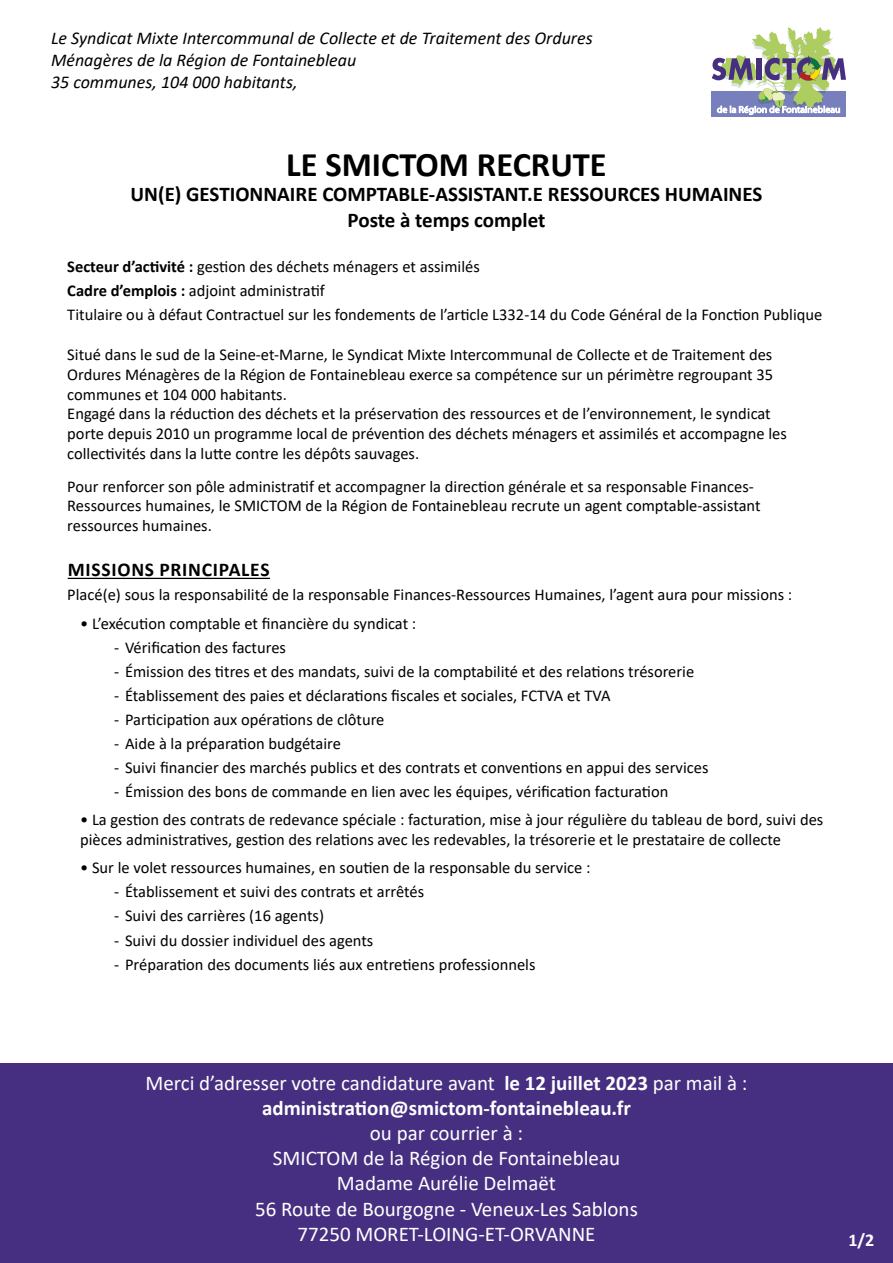
<style>
.page{position:relative;width:893px;height:1263px;background:#fff}
.page>*{position:absolute;margin:0;border:0;box-sizing:border-box;transform-origin:0 0}
.t1{font:700 34.5px "Calibri";color:#000}
.t2{font:21px/25.2px "Calibri";color:#fff;text-align:center}
.t3{font:700 21px/25.2px "Calibri";color:#fff;text-align:center}
.t4{font:700 21px/25.2px "Calibri";color:#000;text-align:center}
.t5{font:700 19.5px "Calibri";letter-spacing:.04em;color:#000}
.t6{font:italic 18px/21.6px "Calibri";color:#000}
.t7{font:700 18px "Calibri";color:#fff}
.t8{font:16.5px/19.8px "Calibri";color:#000}
.s1{font-weight:700}
.s2{font-weight:400}
</style>
<div class="page">
<div style="left:712px;top:92px;width:134px;height:25px;background:#787fbd"></div>
<svg style="left:712px;top:27px;width:134px;height:88px"></svg>
<hr style="left:68px;top:578px;width:202px;height:1px;background:#000">
<div style="left:0;top:1063px;width:893px;height:200px;background:#462f80"></div>
<p class="t6" style="left:51px;top:27px;width:543px">Le Syndicat Mixte Intercommunal de Collecte et de Traitement des Ordures<br>Ménagères de la Région de Fontainebleau<br>35 communes, 104 000 habitants,</p>
<h1 class="t1" style="left:286px;top:140px;width:322px">LE SMICTOM RECRUTE</h1>
<p class="t4" style="left:131px;top:182px;width:633px">UN(E) GESTIONNAIRE COMPTABLE-ASSISTANT.E RESSOURCES HUMAINES<br>Poste à temps complet</p>
<p class="t8" style="left:67px;top:254px;width:756px;line-height:24px"><span class="s1">Secteur d’activité :</span> gestion des déchets ménagers et assimilés<br><span class="s1">Cadre d’emplois :</span> adjoint administratif<br>Titulaire ou à défaut Contractuel sur les fondements de l’article L332-14 du Code Général de la Fonction Publique</p>
<p class="t8" style="left:67px;top:344px;width:721px">Situé dans le sud de la Seine-et-Marne, le Syndicat Mixte Intercommunal de Collecte et de Traitement des Ordures Ménagères de la Région de Fontainebleau exerce sa compétence sur un périmètre regroupant 35 communes et 104 000 habitants.<br>Engagé dans la réduction des déchets et la préservation des ressources et de l’environnement, le syndicat porte depuis 2010 un programme local de prévention des déchets ménagers et assimilés et accompagne les collectivités dans la lutte contre les dépôts sauvages.</p>
<p class="t8" style="left:67px;top:476px;width:695px">Pour renforcer son pôle administratif et accompagner la direction générale et sa responsable Finances-<br>Ressources humaines, le SMICTOM de la Région de Fontainebleau recrute un agent comptable-assistant ressources humaines.</p>
<p class="t5" style="left:68px;top:556px;width:203px">MISSIONS PRINCIPALES</p>
<p class="t8" style="left:67px;top:584px;width:726px">Placé(e) sous la responsabilité de la responsable Finances-Ressources Humaines, l’agent aura pour missions :</p>
<p class="t8" style="left:80px;top:613px;width:338px">• L’exécution comptable et financière du syndicat :</p>
<p class="t8" style="left:114px;top:637px;width:173px">- Vérification des factures</p>
<p class="t8" style="left:114px;top:661px;width:582px">- Émission des titres et des mandats, suivi de la comptabilité et des relations trésorerie</p>
<p class="t8" style="left:114px;top:685px;width:498px">- Établissement des paies et déclarations fiscales et sociales, FCTVA et TVA</p>
<p class="t8" style="left:114px;top:709px;width:272px">- Participation aux opérations de clôture</p>
<p class="t8" style="left:114px;top:733px;width:228px">- Aide à la préparation budgétaire</p>
<p class="t8" style="left:114px;top:757px;width:596px">- Suivi financier des marchés publics et des contrats et conventions en appui des services</p>
<p class="t8" style="left:114px;top:781px;width:556px">- Émission des bons de commande en lien avec les équipes, vérification facturation</p>
<p class="t8" style="left:80px;top:809px;width:745px">• La gestion des contrats de redevance spéciale : facturation, mise à jour régulière du tableau de bord, suivi des pièces administratives, gestion des relations avec les redevables, la trésorerie et le prestataire de collecte</p>
<p class="t8" style="left:80px;top:857px;width:512px">• Sur le volet ressources humaines, en soutien de la responsable du service :</p>
<p class="t8" style="left:114px;top:882px;width:312px">- Établissement et suivi des contrats et arrêtés</p>
<p class="t8" style="left:114px;top:906px;width:211px">- Suivi des carrières (16 agents)</p>
<p class="t8" style="left:114px;top:930px;width:261px">- Suivi du dossier individuel des agents</p>
<p class="t8" style="left:114px;top:954px;width:423px">- Préparation des documents liés aux entretiens professionnels</p>
<p class="t3" style="left:145px;top:1070px;width:604px"><span class="s2">Merci d’adresser votre candidature avant</span> le 12 juillet 2023 <span class="s2">par mail à : </span>administration@smictom-fontainebleau.fr</p>
<p class="t2" style="left:255px;top:1120px;width:384px">ou par courrier à :<br>SMICTOM de la Région de Fontainebleau<br>Madame Aurélie Delmaët<br>56 Route de Bourgogne - Veneux-Les Sablons<br>77250 MORET-LOING-ET-ORVANNE</p>
<p class="t7" style="left:848px;top:1227px;width:27px">1/2</p>
</div>
